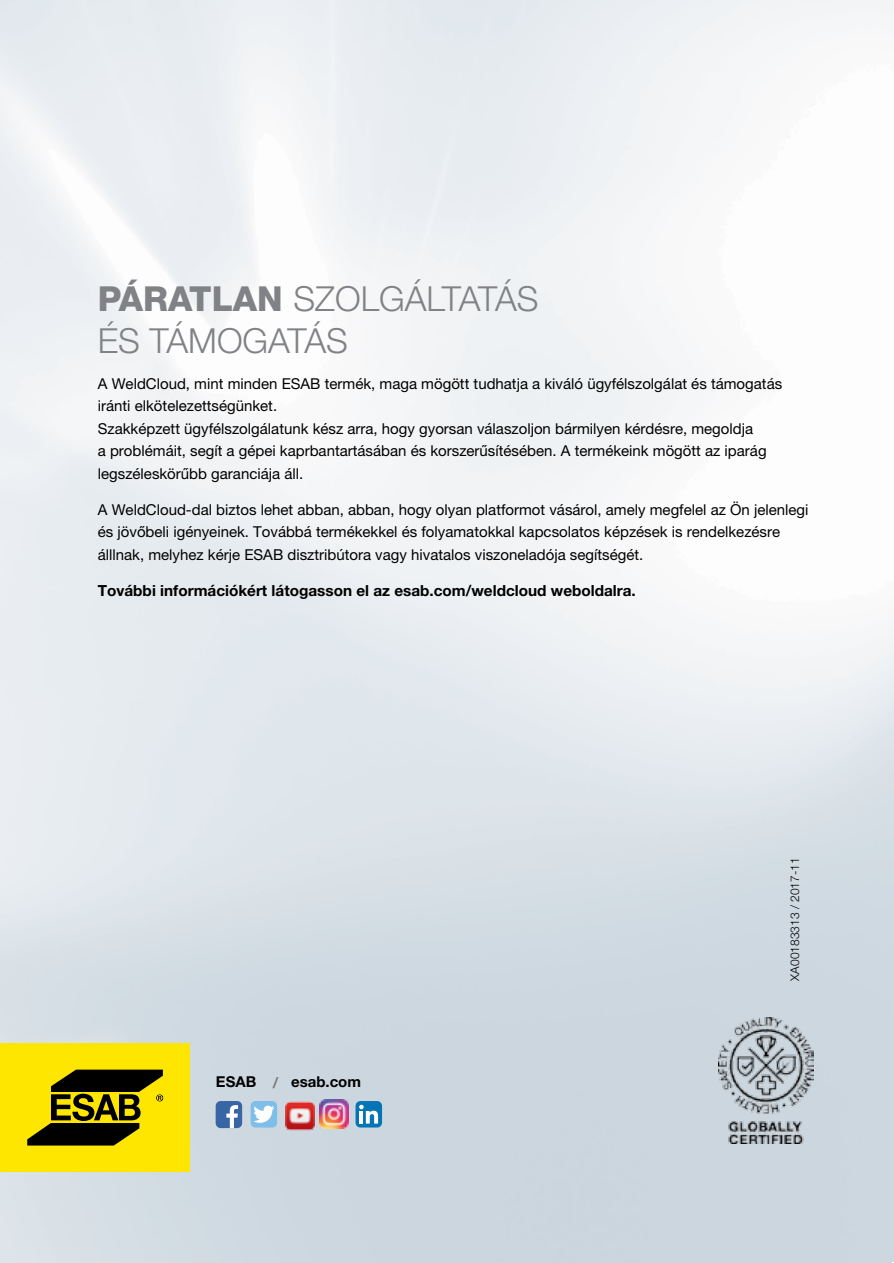
<style>
.page{position:relative;width:894px;height:1263px;background:#fff}
.page>*{position:absolute;margin:0;border:0;box-sizing:border-box;transform-origin:0 0}
.t1{font:300 34.5px/42px "Helvetica Neue LT Pro";color:#808285}
.t2{font:700 15.3px "Helvetica Neue LT Pro";color:#000}
.t3{font:15px/22.5px "Helvetica Neue LT Pro";color:#000}
.t4{font:700 15px "Helvetica Neue LT Pro";color:#000}
.t5{font:300 12px "Helvetica Neue LT Pro";color:#000}
.s1{font-weight:800}
.s2{color:#77787b}
</style>
<div class="page">
<img style="left:0;top:0;width:893px;height:1263px">
<div style="left:2px;top:1043px;width:187px;height:128px;background:#ffe600"></div>
<svg style="left:27px;top:1069px;width:136px;height:76px"></svg>
<img style="left:718px;top:1017px;width:95px;height:126px">
<svg style="left:250px;top:1101px;width:27px;height:26px"></svg>
<img style="left:319px;top:1099px;width:29px;height:29px">
<svg style="left:355px;top:1101px;width:27px;height:26px"></svg>
<svg style="left:215px;top:1101px;width:27px;height:27px"></svg>
<img style="left:285px;top:1101px;width:29px;height:29px">
<h1 class="t1" style="left:98px;top:276px;width:442px"><span class="s1">PÁRATLAN</span> SZOLGÁLTATÁS<br>ÉS TÁMOGATÁS</h1>
<p class="t3" style="left:98px;top:372px;width:685px">A WeldCloud, mint minden ESAB termék, maga mögött tudhatja a kiváló ügyfélszolgálat és támogatás iránti elkötelezettségünket.<br>Szakképzett ügyfélszolgálatunk kész arra, hogy gyorsan válaszoljon bármilyen kérdésre, megoldja<br>a problémáit, segít a gépei kaprbantartásában és korszerűsítésében. A termékeink mögött az iparág legszéleskörűbb garanciája áll.</p>
<p class="t3" style="left:98px;top:498px;width:712px">A WeldCloud-dal biztos lehet abban, abban, hogy olyan platformot vásárol, amely megfelel az Ön jelenlegi és jövőbeli igényeinek. Továbbá termékekkel és folyamatokkal kapcsolatos képzések is rendelkezésre álllnak, melyhez kérje ESAB disztribútora vagy hivatalos viszoneladója segítségét.</p>
<p class="t2" style="left:98px;top:581px;width:539px">További információkért látogasson el az esab.com/weldcloud weboldalra.</p>
<p class="t4" style="left:216px;top:1072px;width:147px">ESAB <span class="s2">/</span> esab.com</p>
<p class="t5" style="left:787px;top:980px;width:124px;rotate:-90deg">XA00183313 / 2017-11</p>
</div>
